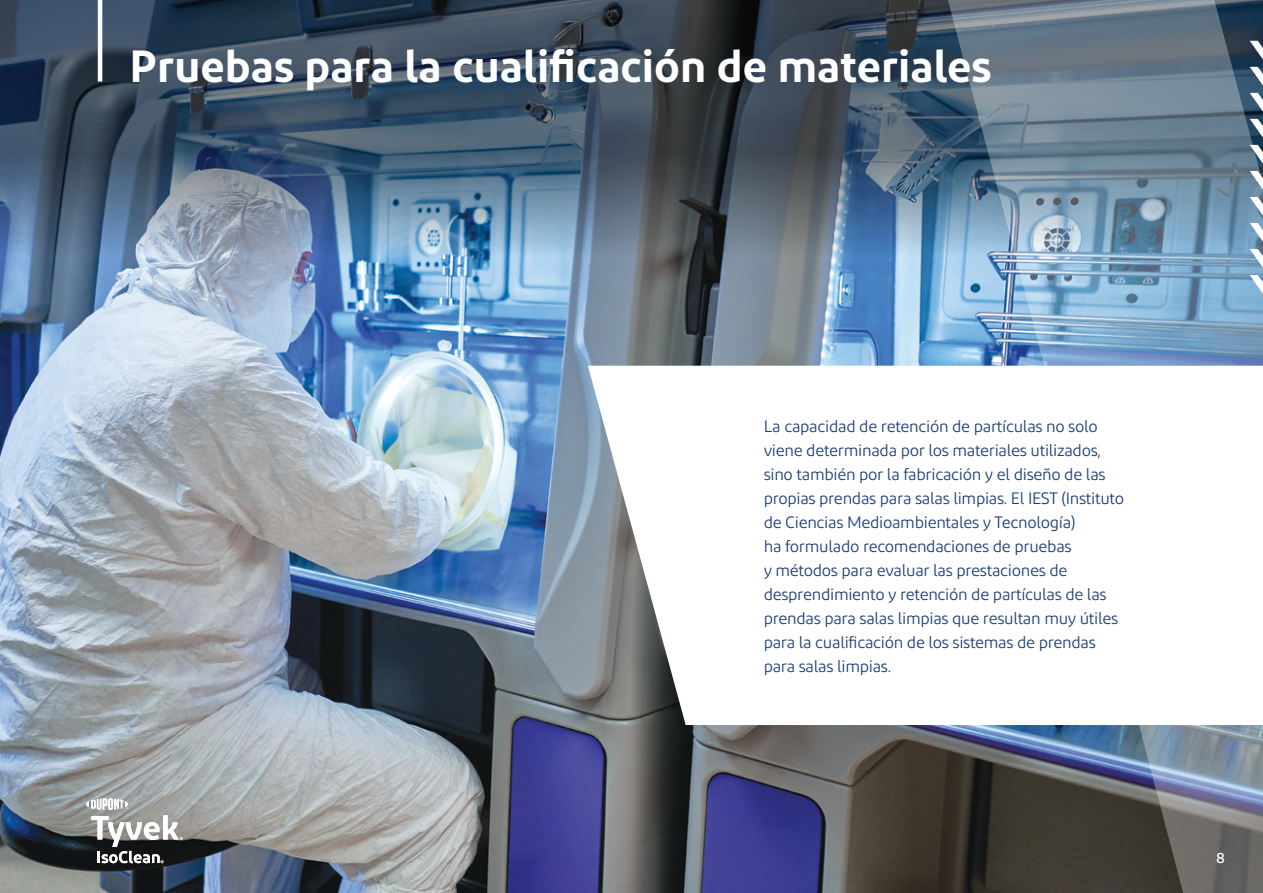
<style>
.page{position:relative;width:1263px;height:893px;background:#fff}
.page>*{position:absolute;margin:0;border:0;box-sizing:border-box;transform-origin:0 0}
.t1{font:600 45px "Diodrum";color:#fff}
.t2{font:16.5px/24px "Diodrum";letter-spacing:-.02em;color:#1b3e77}
.t3{font:500 15px "Diodrum";color:#fff}
</style>
<div class="page">
<img style="left:0;top:255px;width:944px;height:638px">
<img style="left:0;top:0;width:944px;height:255px">
<svg style="left:588px;top:366px;width:356px;height:359px"></svg>
<img style="left:944px;top:0;width:319px;height:893px">
<svg style="left:86px;top:798px;width:97px;height:65px"></svg>
<hr style="left:98px;top:0;width:4px;height:82px;background:#fff">
<svg style="left:1250px;top:275px;width:13px;height:19px"></svg>
<svg style="left:1250px;top:249px;width:13px;height:19px"></svg>
<svg style="left:1250px;top:223px;width:13px;height:19px"></svg>
<svg style="left:1250px;top:197px;width:13px;height:19px"></svg>
<svg style="left:1250px;top:171px;width:13px;height:19px"></svg>
<svg style="left:1250px;top:145px;width:13px;height:19px"></svg>
<svg style="left:1250px;top:119px;width:13px;height:19px"></svg>
<svg style="left:1250px;top:93px;width:13px;height:19px"></svg>
<svg style="left:1250px;top:67px;width:13px;height:19px"></svg>
<svg style="left:1250px;top:41px;width:13px;height:18px"></svg>
<h1 class="t1" style="left:130px;top:37px;width:863px">Pruebas para la cualificación de materiales</h1>
<p class="t2" style="left:764px;top:413px;width:362px">La capacidad de retención de partículas no solo viene determinada por los materiales utilizados, sino también por la fabricación y el diseño de las propias prendas para salas limpias. El IEST (Instituto de Ciencias Medioambientales y Tecnología)<br>ha formulado recomendaciones de pruebas<br>y métodos para evaluar las prestaciones de desprendimiento y retención de partículas de las prendas para salas limpias que resultan muy útiles para la cualificación de los sistemas de prendas para salas limpias.</p>
<p class="t3" style="left:1216px;top:849px;width:10px">8</p>
</div>
